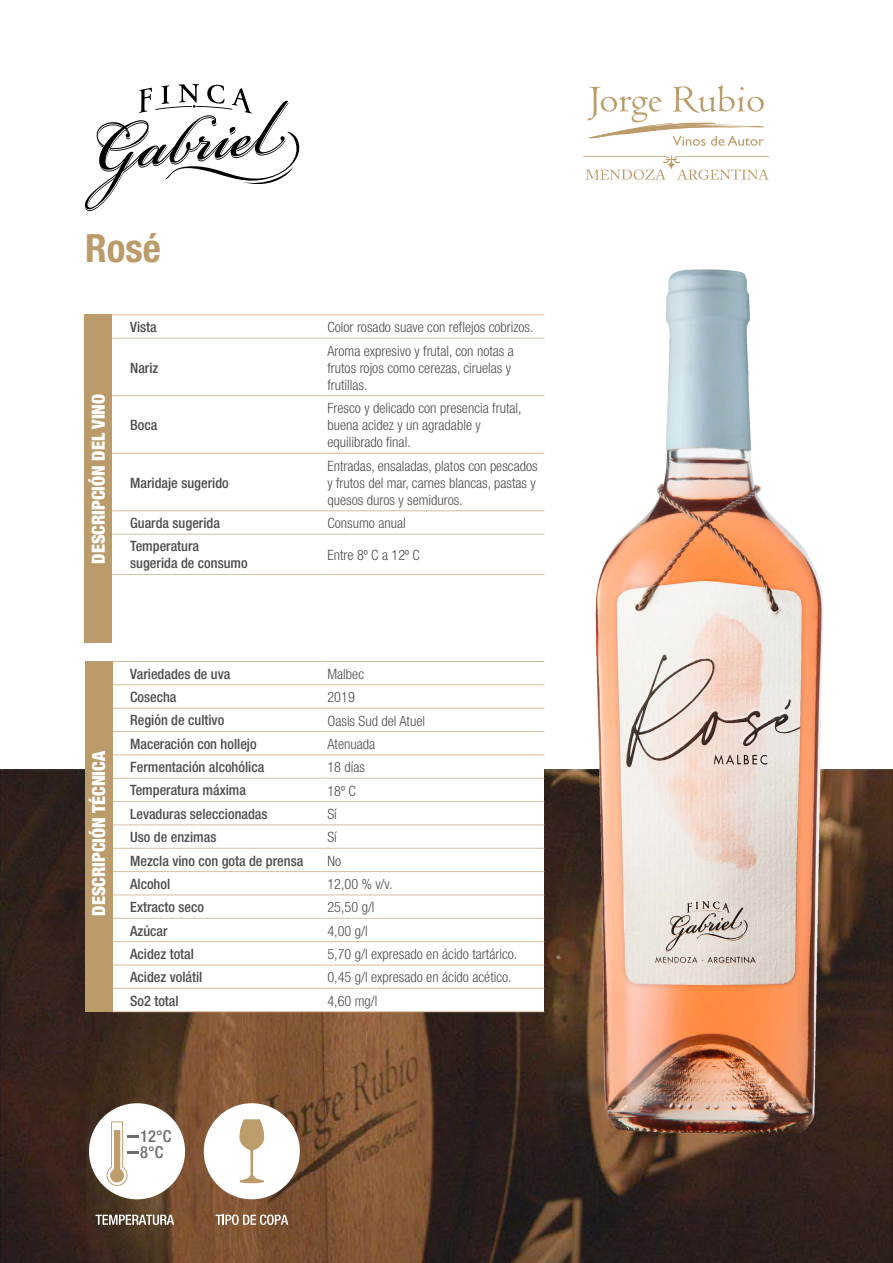
<style>
.page{position:relative;width:893px;height:1263px;background:#fff}
.page>*{position:absolute;margin:0;border:0;box-sizing:border-box;transform-origin:0 0}
.t1{font:700 condensed 39px "Helvetica Neue";color:#bc9b6a}
.t2{font:900 condensed 18px "Helvetica Neue";color:#fff}
.t3{font:500 condensed 16.5px/16.2px "Helvetica Neue";color:#6d6e71}
.t4{font:300 condensed 14.25px/17.1px "Helvetica Neue";color:#4d4d4f}
.t5{font:500 condensed 14.25px/17.1px "Helvetica Neue";color:#4d4d4f}
</style>
<div class="page">
<svg style="left:588px;top:85px;width:177px;height:61px"></svg>
<svg style="left:583px;top:156px;width:186px;height:24px"></svg>
<img style="left:1px;top:770px;width:891px;height:493px">
<svg style="left:96px;top:1215px;width:78px;height:10px"></svg>
<div style="left:89px;top:1103px;width:96px;height:96px;background:#fff;border-radius:50%"></div>
<svg style="left:216px;top:1214px;width:72px;height:11px"></svg>
<div style="left:204px;top:1103px;width:96px;height:96px;background:#fff;border-radius:50%"></div>
<svg style="left:239px;top:1119px;width:26px;height:65px"></svg>
<div style="left:86px;top:661px;width:458px;height:351px;background:#fff"></div>
<hr style="left:111px;top:661px;width:210px;height:1px;background:#d6be9c">
<hr style="left:321px;top:661px;width:223px;height:1px;background:#d6be9c">
<hr style="left:111px;top:684px;width:210px;height:1px;background:#d6be9c">
<hr style="left:321px;top:684px;width:223px;height:1px;background:#d6be9c">
<hr style="left:111px;top:708px;width:210px;height:1px;background:#d6be9c">
<hr style="left:321px;top:708px;width:223px;height:1px;background:#d6be9c">
<hr style="left:111px;top:731px;width:210px;height:1px;background:#d6be9c">
<hr style="left:321px;top:731px;width:223px;height:1px;background:#d6be9c">
<hr style="left:111px;top:754px;width:210px;height:1px;background:#d6be9c">
<hr style="left:321px;top:754px;width:223px;height:1px;background:#d6be9c">
<hr style="left:111px;top:778px;width:210px;height:1px;background:#d6be9c">
<hr style="left:321px;top:778px;width:223px;height:1px;background:#d6be9c">
<hr style="left:111px;top:801px;width:210px;height:1px;background:#d6be9c">
<hr style="left:321px;top:801px;width:223px;height:1px;background:#d6be9c">
<hr style="left:111px;top:824px;width:210px;height:1px;background:#d6be9c">
<hr style="left:321px;top:824px;width:223px;height:1px;background:#d6be9c">
<hr style="left:111px;top:848px;width:210px;height:1px;background:#d6be9c">
<hr style="left:321px;top:848px;width:223px;height:1px;background:#d6be9c">
<hr style="left:111px;top:871px;width:210px;height:1px;background:#d6be9c">
<hr style="left:321px;top:871px;width:223px;height:1px;background:#d6be9c">
<hr style="left:111px;top:894px;width:210px;height:1px;background:#d6be9c">
<hr style="left:321px;top:894px;width:223px;height:1px;background:#d6be9c">
<hr style="left:111px;top:918px;width:210px;height:1px;background:#d6be9c">
<hr style="left:321px;top:918px;width:223px;height:1px;background:#d6be9c">
<hr style="left:111px;top:941px;width:210px;height:1px;background:#d6be9c">
<hr style="left:321px;top:941px;width:223px;height:1px;background:#d6be9c">
<hr style="left:111px;top:964px;width:210px;height:1px;background:#d6be9c">
<hr style="left:321px;top:964px;width:223px;height:1px;background:#d6be9c">
<hr style="left:111px;top:988px;width:210px;height:1px;background:#d6be9c">
<hr style="left:321px;top:988px;width:223px;height:1px;background:#d6be9c">
<hr style="left:111px;top:1011px;width:210px;height:1px;background:#d6be9c">
<hr style="left:321px;top:1011px;width:223px;height:1px;background:#d6be9c">
<hr style="left:111px;top:314px;width:210px;height:1px;background:#d6be9c">
<hr style="left:321px;top:314px;width:223px;height:1px;background:#d6be9c">
<hr style="left:111px;top:338px;width:210px;height:1px;background:#d6be9c">
<hr style="left:321px;top:338px;width:223px;height:1px;background:#d6be9c">
<hr style="left:111px;top:395px;width:210px;height:1px;background:#d6be9c">
<hr style="left:321px;top:395px;width:223px;height:1px;background:#d6be9c">
<hr style="left:111px;top:453px;width:210px;height:1px;background:#d6be9c">
<hr style="left:321px;top:453px;width:223px;height:1px;background:#d6be9c">
<hr style="left:111px;top:510px;width:210px;height:1px;background:#d6be9c">
<hr style="left:321px;top:510px;width:223px;height:1px;background:#d6be9c">
<hr style="left:111px;top:534px;width:210px;height:1px;background:#d6be9c">
<hr style="left:321px;top:534px;width:223px;height:1px;background:#d6be9c">
<hr style="left:111px;top:574px;width:210px;height:1px;background:#d6be9c">
<hr style="left:321px;top:574px;width:223px;height:1px;background:#d6be9c">
<svg style="left:542px;top:1070px;width:10px;height:33px"></svg>
<div style="left:85px;top:314px;width:27px;height:329px;background:#bc9b6a"></div>
<div style="left:85px;top:661px;width:27px;height:351px;background:#bc9b6a"></div>
<svg style="left:107px;top:1121px;width:32px;height:65px"></svg>
<svg style="left:85px;top:84px;width:215px;height:127px"></svg>
<img style="left:552px;top:269px;width:313px;height:878px">
<h1 class="t1" style="left:85px;top:225px;width:77px">Rosé</h1>
<p class="t2" style="left:87px;top:564px;width:171px;rotate:-90deg">DESCRIPCIÓN DEL VINO</p>
<p class="t5" style="left:130px;top:318px;width:28px">Vista</p>
<p class="t4" style="left:327px;top:318px;width:208px">Color rosado suave con reflejos cobrizos.</p>
<p class="t5" style="left:130px;top:359px;width:30px">Nariz</p>
<p class="t4" style="left:327px;top:342px;width:188px">Aroma expresivo y frutal, con notas a frutos rojos como cerezas, ciruelas y frutillas.</p>
<p class="t5" style="left:130px;top:416px;width:29px">Boca</p>
<p class="t5" style="left:130px;top:474px;width:100px">Maridaje sugerido</p>
<p class="t4" style="left:327px;top:399px;width:196px">Fresco y delicado con presencia frutal, buena acidez y un agradable y equilibrado final.</p>
<p class="t4" style="left:327px;top:457px;width:212px">Entradas, ensaladas, platos con pescados y frutos del mar, carnes blancas, pastas y quesos duros y semiduros.</p>
<p class="t5" style="left:130px;top:514px;width:91px">Guarda sugerida</p>
<p class="t4" style="left:327px;top:514px;width:80px">Consumo anual</p>
<p class="t5" style="left:130px;top:537px;width:119px">Temperatura sugerida de consumo</p>
<p class="t4" style="left:327px;top:546px;width:94px">Entre 8º C a 12º C</p>
<p class="t2" style="left:88px;top:916px;width:166px;rotate:-90deg">DESCRIPCIÓN TÉCNICA</p>
<p class="t5" style="left:130px;top:665px;width:102px">Variedades de uva</p>
<p class="t4" style="left:327px;top:665px;width:38px">Malbec</p>
<p class="t5" style="left:130px;top:688px;width:48px">Cosecha</p>
<p class="t4" style="left:327px;top:688px;width:29px">2019</p>
<p class="t5" style="left:130px;top:712px;width:96px">Región de cultivo</p>
<p class="t4" style="left:327px;top:712px;width:99px">Oasis Sud del Atuel</p>
<p class="t5" style="left:130px;top:735px;width:128px">Maceración con hollejo</p>
<p class="t4" style="left:327px;top:735px;width:49px">Atenuada</p>
<p class="t5" style="left:130px;top:758px;width:136px">Fermentación alcohólica</p>
<p class="t4" style="left:327px;top:758px;width:39px">18 días</p>
<p class="t5" style="left:130px;top:782px;width:117px">Temperatura máxima</p>
<p class="t4" style="left:327px;top:782px;width:30px">18º C</p>
<p class="t5" style="left:130px;top:805px;width:139px">Levaduras seleccionadas</p>
<p class="t4" style="left:327px;top:805px;width:11px">Sí</p>
<p class="t5" style="left:130px;top:828px;width:88px">Uso de enzimas</p>
<p class="t4" style="left:327px;top:828px;width:11px">Sí</p>
<p class="t5" style="left:130px;top:852px;width:175px">Mezcla vino con gota de prensa</p>
<p class="t4" style="left:327px;top:852px;width:15px">No</p>
<p class="t5" style="left:130px;top:875px;width:42px">Alcohol</p>
<p class="t4" style="left:327px;top:875px;width:67px">12,00 % v/v.</p>
<p class="t5" style="left:130px;top:898px;width:75px">Extracto seco</p>
<p class="t4" style="left:327px;top:898px;width:49px">25,50 g/l</p>
<p class="t5" style="left:130px;top:922px;width:39px">Azúcar</p>
<p class="t4" style="left:327px;top:922px;width:42px">4,00 g/l</p>
<p class="t5" style="left:130px;top:945px;width:65px">Acidez total</p>
<p class="t4" style="left:327px;top:945px;width:191px">5,70 g/l expresado en ácido tartárico.</p>
<p class="t5" style="left:130px;top:968px;width:74px">Acidez volátil</p>
<p class="t4" style="left:327px;top:968px;width:186px">0,45 g/l expresado en ácido acético.</p>
<p class="t5" style="left:130px;top:992px;width:50px">So2 total</p>
<p class="t4" style="left:327px;top:992px;width:52px">4,60 mg/l</p>
<p class="t3" style="left:140px;top:1128px;width:33px">12°C<br>8°C</p>
</div>
